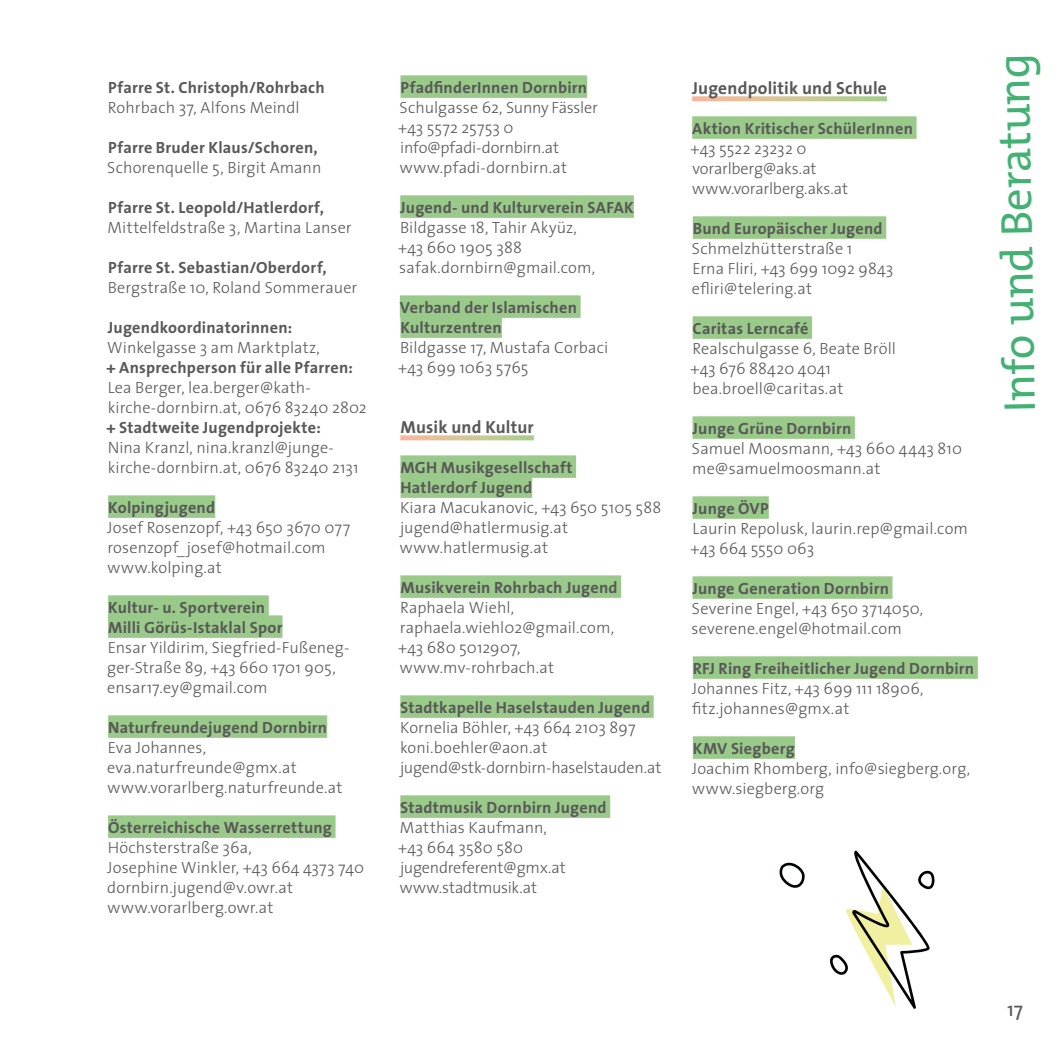
<style>
.page{position:relative;width:1063px;height:1063px;background:#fff}
.page>*{position:absolute;margin:0;border:0;box-sizing:border-box;transform-origin:0 0}
.t1{font:45px "The Mix";color:#43b174}
.t2{font:20px "The Mix";color:#585858}
.t3{font:700 17.5px "The Sans";letter-spacing:.01em;color:#585858}
.t4{font:300 16.25px/20px "The Sans";letter-spacing:.005em;color:#585858}
.t5{font:700 16.25px/20px "The Sans";letter-spacing:.015em;color:#585858}
</style>
<div class="page">
<div style="left:108px;top:495px;width:107px;height:23px;background:#9aca89"></div>
<div style="left:108px;top:595px;width:161px;height:23px;background:#9aca89"></div>
<div style="left:108px;top:615px;width:175px;height:23px;background:#9aca89"></div>
<div style="left:108px;top:715px;width:219px;height:23px;background:#9aca89"></div>
<div style="left:108px;top:815px;width:228px;height:23px;background:#9aca89"></div>
<div style="left:400px;top:75px;width:187px;height:23px;background:#9aca89"></div>
<div style="left:400px;top:195px;width:234px;height:23px;background:#9aca89"></div>
<div style="left:400px;top:295px;width:181px;height:23px;background:#9aca89"></div>
<div style="left:400px;top:315px;width:102px;height:23px;background:#9aca89"></div>
<svg style="left:400px;top:435px;width:134px;height:5px"></svg>
<div style="left:400px;top:455px;width:176px;height:23px;background:#9aca89"></div>
<div style="left:400px;top:475px;width:132px;height:23px;background:#9aca89"></div>
<div style="left:400px;top:575px;width:221px;height:23px;background:#9aca89"></div>
<div style="left:400px;top:695px;width:254px;height:23px;background:#9aca89"></div>
<div style="left:400px;top:795px;width:210px;height:23px;background:#9aca89"></div>
<svg style="left:692px;top:96px;width:195px;height:5px"></svg>
<div style="left:692px;top:116px;width:225px;height:23px;background:#9aca89"></div>
<div style="left:693px;top:216px;width:193px;height:23px;background:#9aca89"></div>
<div style="left:693px;top:316px;width:119px;height:23px;background:#9aca89"></div>
<div style="left:693px;top:416px;width:162px;height:23px;background:#9aca89"></div>
<div style="left:693px;top:496px;width:76px;height:23px;background:#9aca89"></div>
<div style="left:693px;top:576px;width:200px;height:23px;background:#9aca89"></div>
<div style="left:693px;top:656px;width:285px;height:23px;background:#9aca89"></div>
<div style="left:693px;top:736px;width:102px;height:23px;background:#9aca89"></div>
<svg style="left:779px;top:862px;width:26px;height:26px"></svg>
<svg style="left:830px;top:851px;width:105px;height:158px"></svg>
<p class="t5" style="left:108px;top:77px;width:218px">Pfarre St. Christoph/Rohrbach</p>
<p class="t4" style="left:108px;top:97px;width:193px">Rohrbach 37, Alfons Meindl</p>
<p class="t5" style="left:108px;top:137px;width:211px">Pfarre Bruder Klaus/Schoren,</p>
<p class="t4" style="left:107px;top:157px;width:216px">Schorenquelle 5, Birgit Amann</p>
<p class="t5" style="left:108px;top:197px;width:217px">Pfarre St. Leopold/Hatlerdorf,</p>
<p class="t4" style="left:108px;top:217px;width:246px">Mittelfeldstraße 3, Martina Lanser</p>
<p class="t5" style="left:108px;top:257px;width:220px">Pfarre St. Sebastian/Oberdorf,</p>
<p class="t4" style="left:108px;top:277px;width:251px">Bergstraße 10, Roland Sommerauer</p>
<p class="t5" style="left:108px;top:317px;width:186px">Jugendkoordinatorinnen:</p>
<p class="t4" style="left:107px;top:337px;width:214px">Winkelgasse 3 am Marktplatz,</p>
<p class="t5" style="left:106px;top:357px;width:248px">+ Ansprechperson für alle Pfarren:</p>
<p class="t4" style="left:108px;top:377px;width:261px">Lea Berger, lea.berger@kath&shy;kirche-dornbirn.at, 0676 83240 2802</p>
<p class="t5" style="left:106px;top:417px;width:216px">+ Stadtweite Jugendprojekte:</p>
<p class="t4" style="left:108px;top:437px;width:252px">Nina Kranzl, nina.kranzl@junge&shy;kirche-dornbirn.at, 0676 83240 2131</p>
<p class="t5" style="left:108px;top:497px;width:109px">Kolpingjugend</p>
<p class="t4" style="left:107px;top:517px;width:244px">Josef Rosenzopf, +43 650 3670 077 rosenzopf_josef@hotmail.com www.kolping.at</p>
<p class="t5" style="left:108px;top:597px;width:176px">Kultur- u. Sportverein<br>Milli Görüs-Istaklal Spor</p>
<p class="t4" style="left:107px;top:637px;width:244px">Ensar Yildirim, Siegfried-Fußeneg&shy;ger-Straße 89, +43 660 1701 905, ensar17.ey@gmail.com</p>
<p class="t5" style="left:108px;top:717px;width:221px">Naturfreundejugend Dornbirn</p>
<p class="t4" style="left:107px;top:737px;width:237px">Eva Johannes, eva.naturfreunde@gmx.at www.vorarlberg.naturfreunde.at</p>
<p class="t5" style="left:108px;top:817px;width:225px">Österreichische Wasserrettung</p>
<p class="t4" style="left:107px;top:837px;width:259px">Höchsterstraße 36a,<br>Josephine Winkler, +43 664 4373 740 dornbirn.jugend@v.owr.at www.vorarlberg.owr.at</p>
<p class="t5" style="left:400px;top:77px;width:188px">PfadfinderInnen Dornbirn</p>
<p class="t4" style="left:398px;top:97px;width:201px">Schulgasse 62, Sunny Fässler +43 5572 25753 0 info@pfadi-dornbirn.at www.pfadi-dornbirn.at</p>
<p class="t5" style="left:400px;top:197px;width:235px">Jugend- und Kulturverein SAFAK</p>
<p class="t4" style="left:398px;top:217px;width:198px">Bildgasse 18, Tahir Akyüz, +43 660 1905 388 safak.dornbirn@gmail.com,</p>
<p class="t5" style="left:400px;top:297px;width:179px">Verband der Islamischen<br>Kulturzentren</p>
<p class="t4" style="left:398px;top:337px;width:211px">Bildgasse 17, Mustafa Corbaci +43 699 1063 5765</p>
<p class="t3" style="left:400px;top:412px;width:135px">Musik und Kultur</p>
<p class="t5" style="left:400px;top:457px;width:174px">MGH Musikgesellschaft<br>Hatlerdorf Jugend</p>
<p class="t4" style="left:400px;top:497px;width:263px">Kiara Macukanovic, +43 650 5105 588 jugend@hatlermusig.at www.hatlermusig.at</p>
<p class="t5" style="left:400px;top:577px;width:219px">Musikverein Rohrbach Jugend</p>
<p class="t4" style="left:398px;top:597px;width:217px">Raphaela Wiehl, raphaela.wiehl02@gmail.com, +43 680 5012907, www.mv-rohrbach.at</p>
<p class="t5" style="left:400px;top:697px;width:251px">Stadtkapelle Haselstauden Jugend</p>
<p class="t4" style="left:400px;top:717px;width:263px">Kornelia Böhler, +43 664 2103 897 koni.boehler@aon.at jugend@stk-dornbirn-haselstauden.at</p>
<p class="t5" style="left:400px;top:797px;width:208px">Stadtmusik Dornbirn Jugend</p>
<p class="t4" style="left:398px;top:817px;width:169px">Matthias Kaufmann, +43 664 3580 580 jugendreferent@gmx.at www.stadtmusik.at</p>
<p class="t3" style="left:692px;top:73px;width:196px">Jugendpolitik und Schule</p>
<p class="t5" style="left:692px;top:118px;width:222px">Aktion Kritischer SchülerInnen</p>
<p class="t4" style="left:691px;top:138px;width:159px">+43 5522 23232 0 vorarlberg@aks.at www.vorarlberg.aks.at</p>
<p class="t5" style="left:693px;top:218px;width:191px">Bund Europäischer Jugend</p>
<p class="t4" style="left:692px;top:238px;width:203px">Schmelzhütterstraße 1<br>Erna Fliri, +43 699 1092 9843 efliri@telering.at</p>
<p class="t5" style="left:693px;top:318px;width:117px">Caritas Lerncafé</p>
<p class="t4" style="left:691px;top:338px;width:207px">Realschulgasse 6, Beate Bröll +43 676 88420 4041 bea.broell@caritas.at</p>
<p class="t5" style="left:693px;top:418px;width:160px">Junge Grüne Dornbirn</p>
<p class="t4" style="left:692px;top:438px;width:272px">Samuel Moosmann, +43 660 4443 810 me@samuelmoosmann.at</p>
<p class="t5" style="left:693px;top:498px;width:78px">Junge ÖVP</p>
<p class="t4" style="left:691px;top:518px;width:279px">Laurin Repolusk, laurin.rep@gmail.com +43 664 5550 063</p>
<p class="t5" style="left:693px;top:578px;width:198px">Junge Generation Dornbirn</p>
<p class="t4" style="left:692px;top:598px;width:233px">Severine Engel, +43 650 3714050, severene.engel@hotmail.com</p>
<p class="t5" style="left:693px;top:658px;width:283px">RFJ Ring Freiheitlicher Jugend Dornbirn</p>
<p class="t4" style="left:692px;top:678px;width:233px">Johannes Fitz, +43 699 111 18906, fitz.johannes@gmx.at</p>
<p class="t5" style="left:693px;top:738px;width:104px">KMV Siegberg</p>
<p class="t4" style="left:692px;top:758px;width:280px">Joachim Rhomberg, info@siegberg.org, www.siegberg.org</p>
<h1 class="t1" style="left:982px;top:412px;width:360px;rotate:-91deg">Info und Beratung</h1>
<p class="t2" style="left:1007px;top:992px;width:17px">17</p>
</div>
